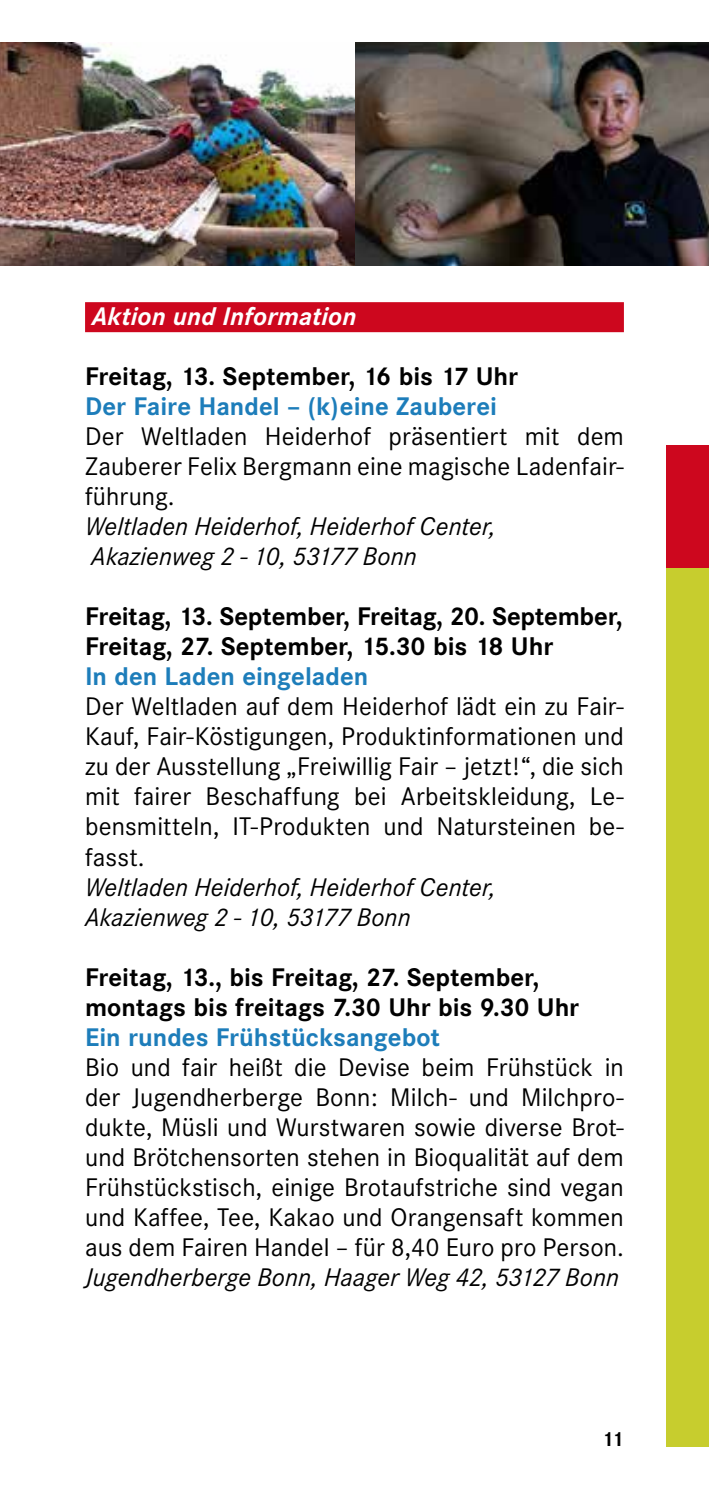
<style>
.page{position:relative;width:709px;height:1489px;background:#fff}
.page>*{position:absolute;margin:0;border:0;box-sizing:border-box;transform-origin:0 0}
.t1{font:25px/30px "Corporate SBQ";letter-spacing:.005em;color:#000;text-align:justify}
.t2{font:700 25px/30px "Corporate SBQ";color:#000}
.t3{font:italic 25px/30px "Corporate SBQ";color:#000}
.t4{font:700 25px "Corporate SBQ";color:#1d7dba}
.t5{font:italic 700 25px "Corporate SBQ";letter-spacing:.005em;color:#fff}
.t6{font:700 20px "Corporate SBQ";color:#000}
</style>
<div class="page">
<div style="left:666px;top:445px;width:43px;height:1001px;background:#c7cd2e"></div>
<img style="left:0;top:43px;width:709px;height:222px">
<div style="left:85px;top:302px;width:539px;height:30px;background:#cd071e"></div>
<div style="left:666px;top:445px;width:43px;height:123px;background:#cd071e"></div>
<p class="t5" style="left:92px;top:301px;width:266px">Aktion und Information</p>
<p class="t2" style="left:85px;top:362px;width:434px">Freitag, 13. September, 16 bis 17 Uhr</p>
<p class="t4" style="left:85px;top:391px;width:413px">Der Faire Handel – (k)eine Zauberei</p>
<p class="t1" style="left:85px;top:422px;width:540px">Der Weltladen Heiderhof präsentiert mit dem Zauberer Felix Bergmann eine magische Ladenfair&shy;führung.</p>
<p class="t3" style="left:85px;top:511px;width:412px">Weltladen Heiderhof, Heiderhof Center,<br>Akazienweg 2 - 10, 53177 Bonn</p>
<p class="t2" style="left:85px;top:602px;width:539px">Freitag, 13. September, Freitag, 20. September,<br>Freitag, 27. September, 15.30 bis 18 Uhr</p>
<p class="t4" style="left:85px;top:661px;width:285px">In den Laden eingeladen</p>
<p class="t1" style="left:85px;top:692px;width:540px">Der Weltladen auf dem Heiderhof lädt ein zu Fair-Kauf, Fair-Köstigungen, Produktinformationen und zu der Ausstellung „Freiwillig Fair – jetzt!“, die sich mit fairer Beschaffung bei Arbeitskleidung, Le&shy;bensmitteln, IT-Produkten und Natursteinen be&shy;fasst.</p>
<p class="t3" style="left:85px;top:871px;width:412px">Weltladen Heiderhof, Heiderhof Center,<br>Akazienweg 2 - 10, 53177 Bonn</p>
<p class="t2" style="left:85px;top:962px;width:496px">Freitag, 13., bis Freitag, 27. September, montags bis freitags 7.30 Uhr bis 9.30 Uhr</p>
<p class="t4" style="left:85px;top:1021px;width:356px">Ein rundes Frühstücksangebot</p>
<p class="t1" style="left:85px;top:1052px;width:540px">Bio und fair heißt die Devise beim Frühstück in der Jugendherberge Bonn: Milch- und Milchpro&shy;dukte, Müsli und Wurstwaren sowie diverse Brot&shy;und Brötchensorten stehen in Bioqualität auf dem Frühstückstisch, einige Brotaufstriche sind vegan und Kaffee, Tee, Kakao und Orangensaft kommen aus dem Fairen Handel – für 8,40 Euro pro Person.</p>
<p class="t3" style="left:85px;top:1261px;width:535px">Jugendherberge Bonn, Haager Weg 42, 53127 Bonn</p>
<p class="t6" style="left:602px;top:1426px;width:23px">11</p>
</div>
